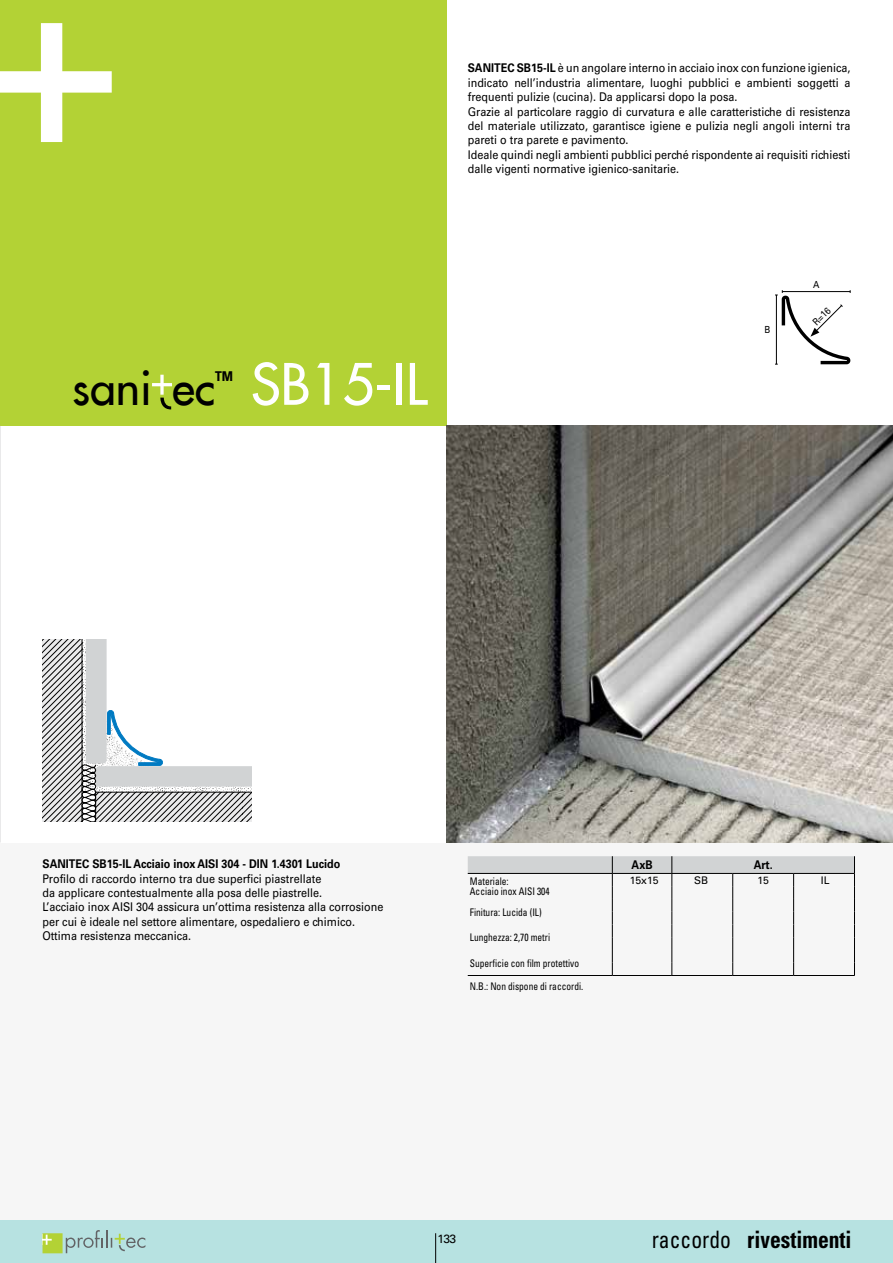
<style>
.page{position:relative;width:893px;height:1263px;background:#fff}
.page>*{position:absolute;margin:0;border:0;box-sizing:border-box;transform-origin:0 0}
.t1{font:55.5px "Futura LT";color:#fff}
.t2{font:46.5px "Futura LT";color:#000}
.t3{font:700 condensed 24px "Univers LT Std";color:#000;scale:.9 1}
.t4{font:700 condensed 13.5px "Univers LT Std";color:#000}
.t5{font:12px/14.4px "Univers LT Std";color:#000;scale:.9 1}
.t6{font:700 12px "Univers LT Std";color:#000;scale:.9 1}
.t7{font:12px "Univers LT Std";color:#000}
.t8{font:condensed 10.5px/10.5px "Univers LT Std";color:#000;scale:.9 1}
.t9{font:10.5px "Univers LT Std";color:#000}
.t10{font:9.75px "Univers LT Std";color:#000;scale:.9 1}
.s1{font-weight:700}
.s2{font-weight:400}
</style>
<div class="page">
<div style="left:0;top:843px;width:893px;height:396px;background:#f6f6f6"></div>
<div style="left:0;top:0;width:446px;height:426px;background:#b3d235"></div>
<svg style="left:0;top:23px;width:112px;height:119px"></svg>
<div style="left:0;top:1220px;width:893px;height:43px;background:#b7e2e1"></div>
<svg style="left:43px;top:1230px;width:102px;height:23px"></svg>
<hr style="left:435px;top:1233px;width:1px;height:30px;background:#000">
<img style="left:0;top:426px;width:1px;height:417px">
<svg style="left:43px;top:639px;width:208px;height:182px"></svg>
<img style="left:446px;top:426px;width:447px;height:417px">
<svg style="left:152px;top:375px;width:20px;height:34px"></svg>
<svg style="left:775px;top:290px;width:76px;height:75px"></svg>
<hr style="left:468px;top:975px;width:144px;height:1px;background:#000">
<hr style="left:612px;top:975px;width:60px;height:1px;background:#000">
<hr style="left:672px;top:975px;width:61px;height:1px;background:#000">
<hr style="left:733px;top:975px;width:61px;height:1px;background:#000">
<hr style="left:794px;top:975px;width:61px;height:1px;background:#000">
<svg style="left:468px;top:856px;width:387px;height:119px"></svg>
<p class="t5" style="left:468px;top:61px;width:427px"><span class="s1">SANITEC SB15-IL</span> è un angolare interno in acciaio inox con funzione igienica, indicato nell’industria alimentare, luoghi pubblici e ambienti soggetti a frequenti pulizie (cucina). Da applicarsi dopo la posa.<br>Grazie al particolare raggio di curvatura e alle caratteristiche di resistenza del materiale utilizzato, garantisce igiene e pulizia negli angoli interni tra pareti o tra parete e pavimento.<br>Ideale quindi negli ambienti pubblici perché rispondente ai requisiti richiesti dalle vigenti normative igienico-sanitarie.</p>
<h2 class="t2" style="left:72px;top:357px;width:145px">sani ec</h2>
<p class="t4" style="left:215px;top:368px;width:19px">TM</p>
<h1 class="t1" style="left:251px;top:348px;width:178px">SB15-IL</h1>
<p class="t10" style="left:765px;top:324px;width:8px">B</p>
<p class="t10" style="left:813px;top:278px;width:9px">A</p>
<p class="t10" style="left:810px;top:320px;width:25px;rotate:-45deg">R=16</p>
<p class="t6" style="left:43px;top:857px;width:333px">SANITEC SB15-IL Acciaio inox AISI 304 - DIN 1.4301 Lucido</p>
<p class="t5" style="left:43px;top:871px;width:380px">Profilo di raccordo interno tra due superfici piastrellate<br>da applicare contestualmente alla posa delle piastrelle.<br>L’acciaio inox AISI 304 assicura un’ottima resistenza alla corrosione per cui è ideale nel settore alimentare, ospedaliero e chimico.<br>Ottima resistenza meccanica.</p>
<p class="t6" style="left:632px;top:858px;width:25px">AxB</p>
<p class="t6" style="left:754px;top:858px;width:23px">Art.</p>
<p class="t8" style="left:470px;top:876px;width:90px">Materiale:<br>Acciaio inox AISI 304</p>
<p class="t9" style="left:630px;top:874px;width:30px">15x15</p>
<p class="t9" style="left:694px;top:874px;width:16px">SB</p>
<p class="t9" style="left:757px;top:874px;width:13px">15</p>
<p class="t9" style="left:821px;top:874px;width:10px">IL</p>
<p class="t8" style="left:470px;top:906px;width:81px">Finitura: Lucida (IL)</p>
<p class="t8" style="left:470px;top:932px;width:91px">Lunghezza: 2,70 metri</p>
<p class="t8" style="left:470px;top:957px;width:123px">Superficie con film protettivo</p>
<p class="t8" style="left:470px;top:981px;width:127px">N.B.: Non dispone di raccordi.</p>
<p class="t7" style="left:438px;top:1232px;width:20px">133</p>
<h3 class="t3" style="left:652px;top:1225px;width:224px"><span class="s2">raccordo</span> rivestimenti</h3>
</div>
